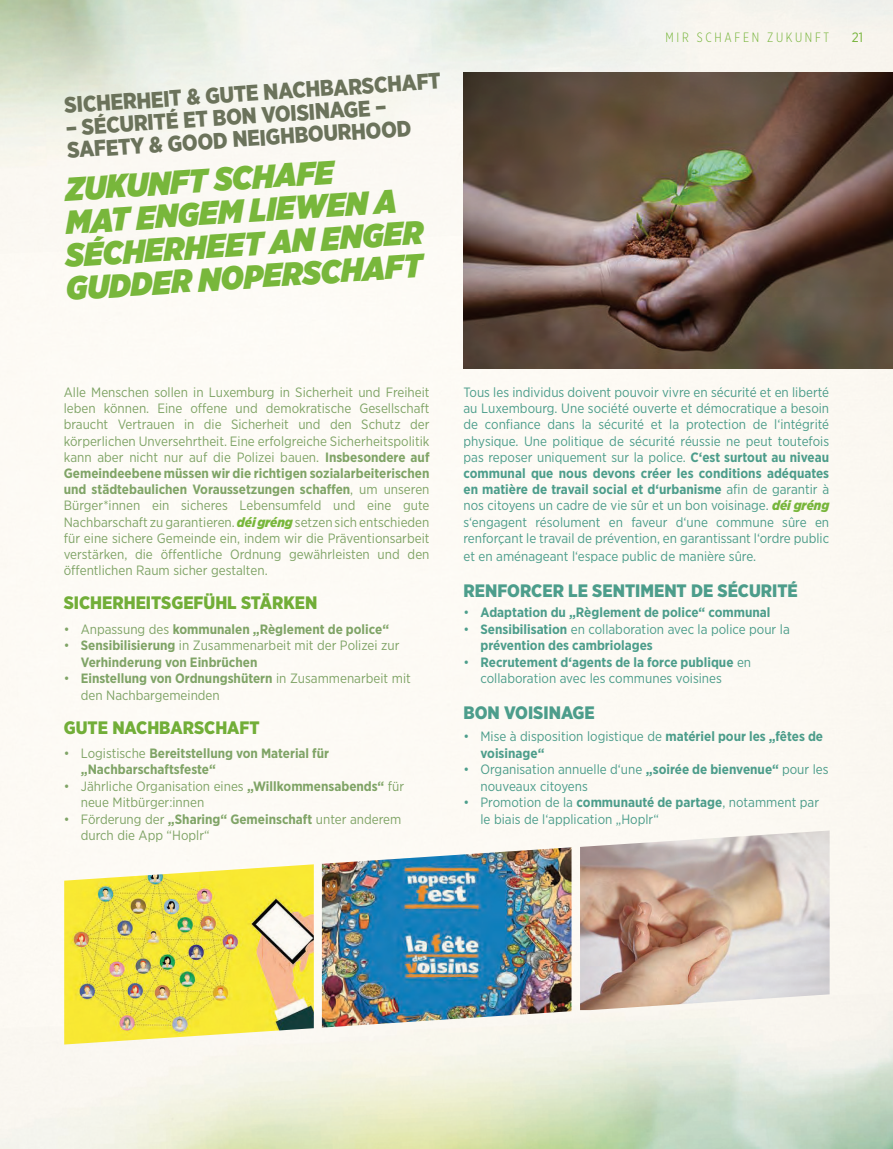
<style>
.page{position:relative;width:893px;height:1149px;background:#fff}
.page>*{position:absolute;margin:0;border:0;box-sizing:border-box;transform-origin:0 0}
.t1{font:italic 900 33px/33px "Gotham Narrow";color:#79ba3e}
.t2{font:900 22.5px/22.6px "Gotham Narrow";color:#6c755f}
.t3{font:900 18px "Gotham Narrow";color:#4ea192}
.t4{font:900 18px "Gotham Narrow";color:#73b13b}
.t5{font:13.5px/16.2px "Gotham Narrow";color:#81a76b}
.t6{font:13.5px/16.2px "Gotham Narrow";color:#4ea192}
.t7{font:700 13.5px/16.5px "Gotham Narrow";color:#81a76b}
.t8{font:700 13.5px/16.5px "Gotham Narrow";color:#4ea192}
.t9{font:300 13.5px "Gotham X Narrow";letter-spacing:.2em;color:#79ba3e}
.t10{font:13.5px "Gotham Narrow";color:#79ba3e}
.s1{font-weight:700}
.s2{font-weight:900;font-style:italic;color:#79ba3e}
.s3{font-weight:400}
</style>
<div class="page">
<img style="left:0;top:0;width:893px;height:1148px">
<h2 class="t2" style="left:64px;top:94px;width:379px;rotate:-4deg">SICHERHEIT &amp; GUTE NACHBARSCHAFT</h2>
<h2 class="t2" style="left:65px;top:117px;width:346px;rotate:-4deg">– SÉCURITÉ ET BON VOISINAGE –<br>SAFETY &amp; GOOD NEIGHBOURHOOD</h2>
<h1 class="t1" style="left:58px;top:173px;width:362px;rotate:-4deg">ZUKUNFT SCHAFE<br>MAT ENGEM LIEWEN A<br>SÉCHERHEET AN ENGER<br>GUDDER NOPERSCHAFT</h1>
<p class="t9" style="left:665px;top:29px;width:165px">MIR SCHAFEN ZUKUNFT</p>
<p class="t10" style="left:852px;top:29px;width:13px">21</p>
<p class="t5" style="left:64px;top:383px;width:367px;text-align:justify">Alle Menschen sollen in Luxemburg in Sicherheit und Freiheit leben können. Eine offene und demokratische Gesellschaft braucht Vertrauen in die Sicherheit und den Schutz der körperlichen Unversehrtheit. Eine erfolgreiche Sicherheitspolitik kann aber nicht nur auf die Polizei bauen. <span class="s1">Insbesondere auf Gemeindeebene müssen wir die richtigen sozialarbeiterischen und städtebaulichen Voraussetzungen schaffen</span>, um unseren Bürger*innen ein sicheres Lebensumfeld und eine gute Nachbarschaft zu garantieren. <span class="s2">déi gréng</span> setzen sich entschieden für eine sichere Gemeinde ein, indem wir die Präventionsarbeit verstärken, die öffentliche Ordnung gewährleisten und den öffentlichen Raum sicher gestalten.</p>
<h3 class="t4" style="left:64px;top:591px;width:255px">SICHERHEITSGEFÜHL STÄRKEN</h3>
<p class="t7" style="left:64px;top:620px;width:327px"><span class="s3">• Anpassung des</span> kommunalen „Règlement de police“</p>
<p class="t7" style="left:81px;top:637px;width:320px;text-indent:-17px"><span class="s3">•</span> Sensibilisierung <span class="s3">in Zusammenarbeit mit der Polizei zur<br></span>Verhinderung von Einbrüchen</p>
<p class="t5" style="left:81px;top:670px;width:331px;text-indent:-17px">• <span class="s1">Einstellung von Ordnungshütern</span> in Zusammenarbeit mit den Nachbargemeinden</p>
<h3 class="t4" style="left:64px;top:715px;width:197px">GUTE NACHBARSCHAFT</h3>
<p class="t7" style="left:81px;top:744px;width:250px;text-indent:-17px"><span class="s3">• Logistische</span> Bereitstellung von Material für „Nachbarschaftsfeste“</p>
<p class="t5" style="left:81px;top:777px;width:325px;text-indent:-17px">• Jährliche Organisation eines <span class="s1">„Willkommensabends“</span> für neue Mitbürger:innen</p>
<p class="t5" style="left:81px;top:810px;width:322px;text-indent:-17px">• Förderung der <span class="s1">„Sharing“ Gemeinschaft</span> unter anderem durch die App “Hoplr“</p>
<p class="t6" style="left:463px;top:383px;width:367px;text-align:justify">Tous les individus doivent pouvoir vivre en sécurité et en liberté au Luxembourg. Une société ouverte et démocratique a besoin de confiance dans la sécurité et la protection de l‘intégrité physique. Une politique de sécurité réussie ne peut toutefois pas reposer uniquement sur la police. <span class="s1">C‘est surtout au niveau communal que nous devons créer les conditions adéquates en matière de travail social et d‘urbanisme</span> afin de garantir à nos citoyens un cadre de vie sûr et un bon voisinage. <span class="s2">déi gréng </span>s‘engagent résolument en faveur d‘une commune sûre en renforçant le travail de prévention, en garantissant l‘ordre public</p>
<p class="t6" style="left:463px;top:547px;width:294px">et en aménageant l‘espace public de manière sûre.</p>
<h3 class="t3" style="left:463px;top:578px;width:336px">RENFORCER LE SENTIMENT DE SÉCURITÉ</h3>
<p class="t8" style="left:463px;top:604px;width:308px"><span class="s3">•</span> Adaptation du „Règlement de police“ communal</p>
<p class="t8" style="left:480px;top:620px;width:311px;text-indent:-17px"><span class="s3">•</span> Sensibilisation <span class="s3">en collaboration avec la police pour la </span>prévention des cambriolages</p>
<p class="t6" style="left:480px;top:653px;width:272px;text-indent:-17px">• <span class="s1">Recrutement d‘agents de la force publique</span> en collaboration avec les communes voisines</p>
<h3 class="t3" style="left:463px;top:701px;width:133px">BON VOISINAGE</h3>
<p class="t8" style="left:480px;top:727px;width:344px;text-indent:-17px"><span class="s3">• Mise à disposition logistique de</span> matériel pour les „fêtes de voisinage“</p>
<p class="t6" style="left:480px;top:760px;width:349px;text-indent:-17px">• Organisation annuelle d‘une <span class="s1">„soirée de bienvenue“</span> pour les nouveaux citoyens</p>
<p class="t6" style="left:480px;top:793px;width:340px;text-indent:-17px">• Promotion de la <span class="s1">communauté de partage</span>, notamment par le biais de l‘application „Hoplr“</p>
</div>
